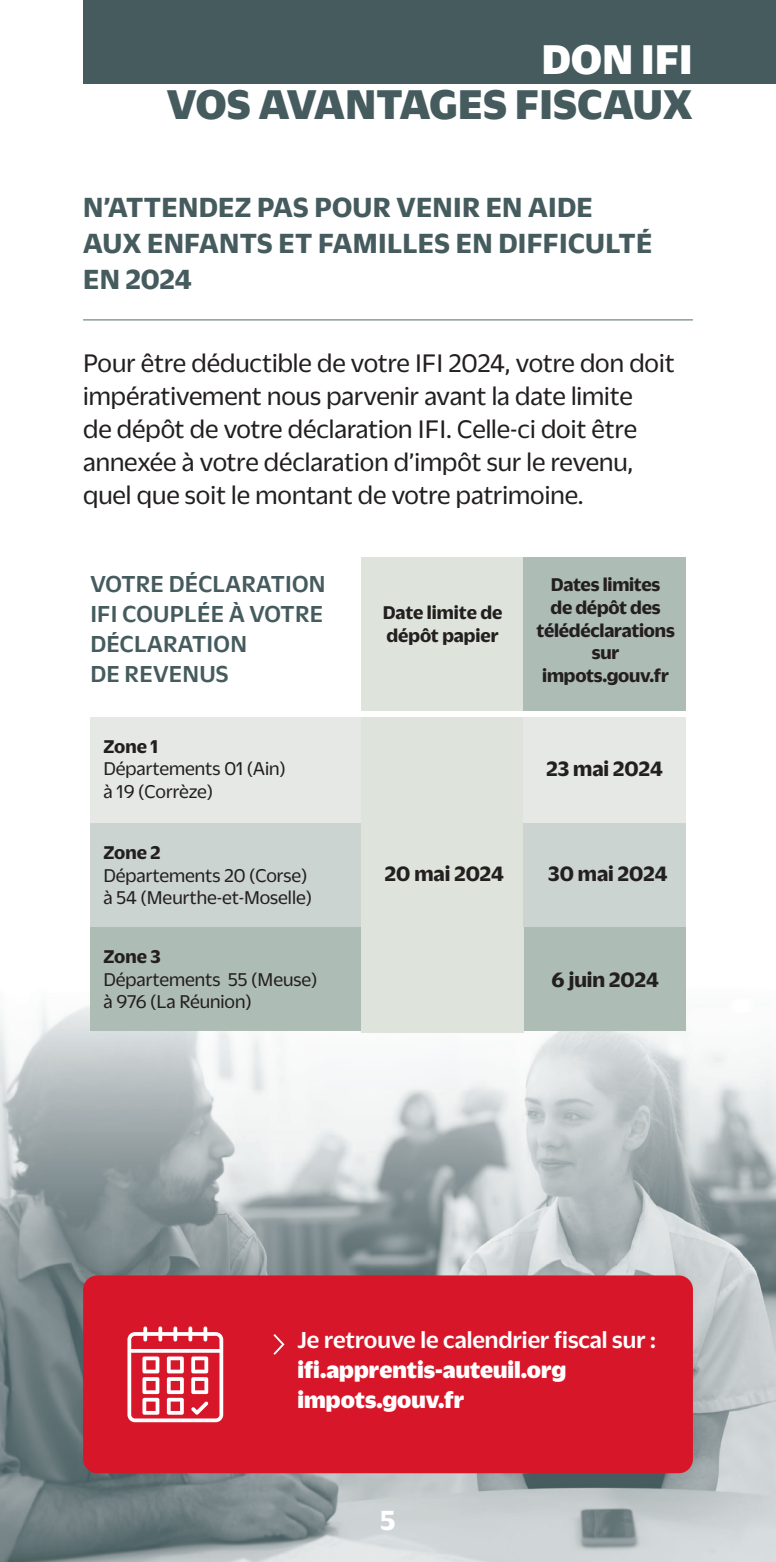
<style>
.page{position:relative;width:776px;height:1562px;background:#fff}
.page>*{position:absolute;margin:0;border:0;box-sizing:border-box;transform-origin:0 0}
.t1{font:900 45px "Duplicate Sans";letter-spacing:.01em;color:#455b5e}
.t2{font:900 45px "Duplicate Sans";letter-spacing:.01em;color:#fff}
.t3{font:700 30px/36px "Duplicate Sans";letter-spacing:.01em;color:#455b5e}
.t4{font:700 30px "Duplicate Sans";color:#fff}
.t5{font:27.5px/33px "Duplicate Sans";color:#231f20}
.t6{font:500 25px/30px "Duplicate Sans";letter-spacing:.01em;color:#455b5e}
.t7{font:900 25px/30px "Duplicate Sans";color:#fff}
.t8{font:500 25px "Duplicate Sans";color:#fff}
.t9{font:700 22.5px "Duplicate Sans";color:#231f20}
.t10{font:20px/22.5px "Duplicate Sans";color:#231f20}
.t11{font:700 20px/22.5px "Duplicate Sans";letter-spacing:-.01em;color:#231f20}
</style>
<div class="page">
<img style="left:0;top:923px;width:776px;height:638px">
<hr style="left:83px;top:319px;width:610px;height:1px;background:#718b81">
<div style="left:361px;top:556px;width:162px;height:154px;background:#dee4dc"></div>
<div style="left:523px;top:556px;width:162px;height:154px;background:#aebcb6"></div>
<div style="left:90px;top:926px;width:271px;height:104px;background:#aebcb6"></div>
<div style="left:523px;top:926px;width:162px;height:104px;background:#aebcb6"></div>
<div style="left:90px;top:822px;width:271px;height:104px;background:#cbd4d0"></div>
<div style="left:90px;top:717px;width:271px;height:105px;background:#e5e8e5"></div>
<div style="left:361px;top:717px;width:162px;height:315px;background:#dee4dc"></div>
<div style="left:523px;top:822px;width:162px;height:104px;background:#cbd4d0"></div>
<div style="left:523px;top:717px;width:162px;height:105px;background:#e5e8e5"></div>
<div style="left:83px;top:0;width:693px;height:83px;background:#455b5e"></div>
<div style="left:83px;top:1275px;width:610px;height:197px;background:#d71729;border-radius:14px"></div>
<svg style="left:273px;top:1334px;width:12px;height:21px"></svg>
<svg style="left:127px;top:1326px;width:96px;height:95px"></svg>
<h1 class="t2" style="left:541px;top:28px;width:152px">DON IFI</h1>
<h1 class="t1" style="left:167px;top:73px;width:527px">VOS AVANTAGES FISCAUX</h1>
<p class="t3" style="left:83px;top:187px;width:570px">N’ATTENDEZ PAS POUR VENIR EN AIDE<br>AUX ENFANTS ET FAMILLES EN DIFFICULTÉ<br>EN 2024</p>
<p class="t5" style="left:83px;top:344px;width:593px">Pour être déductible de votre IFI 2024, votre don doit impérativement nous parvenir avant la date limite<br>de dépôt de votre déclaration IFI. Celle-ci doit être annexée à votre déclaration d’impôt sur le revenu, quel que soit le montant de votre patrimoine.</p>
<p class="t6" style="left:90px;top:566px;width:237px">VOTRE DÉCLARATION<br>IFI COUPLÉE À VOTRE<br>DÉCLARATION<br>DE REVENUS</p>
<p class="t11" style="left:103px;top:733px;width:56px">Zone 1</p>
<p class="t10" style="left:103px;top:756px;width:183px">Départements 01 (Ain) à 19 (Corrèze)</p>
<p class="t11" style="left:383px;top:599px;width:121px">Date limite de dépôt papier</p>
<p class="t11" style="left:103px;top:839px;width:59px">Zone 2</p>
<p class="t10" style="left:103px;top:862px;width:210px">Départements 20 (Corse) à 54 (Meurthe-et-Moselle)</p>
<p class="t9" style="left:385px;top:857px;width:121px">20 mai 2024</p>
<p class="t11" style="left:103px;top:943px;width:59px">Zone 3</p>
<p class="t10" style="left:103px;top:966px;width:215px">Départements 55 (Meuse) à 976 (La Réunion)</p>
<p class="t11" style="left:536px;top:572px;width:140px;text-align:center">Dates limites<br>de dépôt des télédéclarations sur impots.gouv.fr</p>
<p class="t9" style="left:546px;top:753px;width:118px">23 mai 2024</p>
<p class="t9" style="left:548px;top:857px;width:121px">30 mai 2024</p>
<p class="t9" style="left:551px;top:963px;width:109px">6 juin 2024</p>
<p class="t8" style="left:297px;top:1323px;width:360px">Je retrouve le calendrier fiscal sur :</p>
<p class="t7" style="left:297px;top:1352px;width:270px">ifi.apprentis-auteuil.org impots.gouv.fr</p>
<p class="t4" style="left:380px;top:1499px;width:17px">5</p>
</div>
